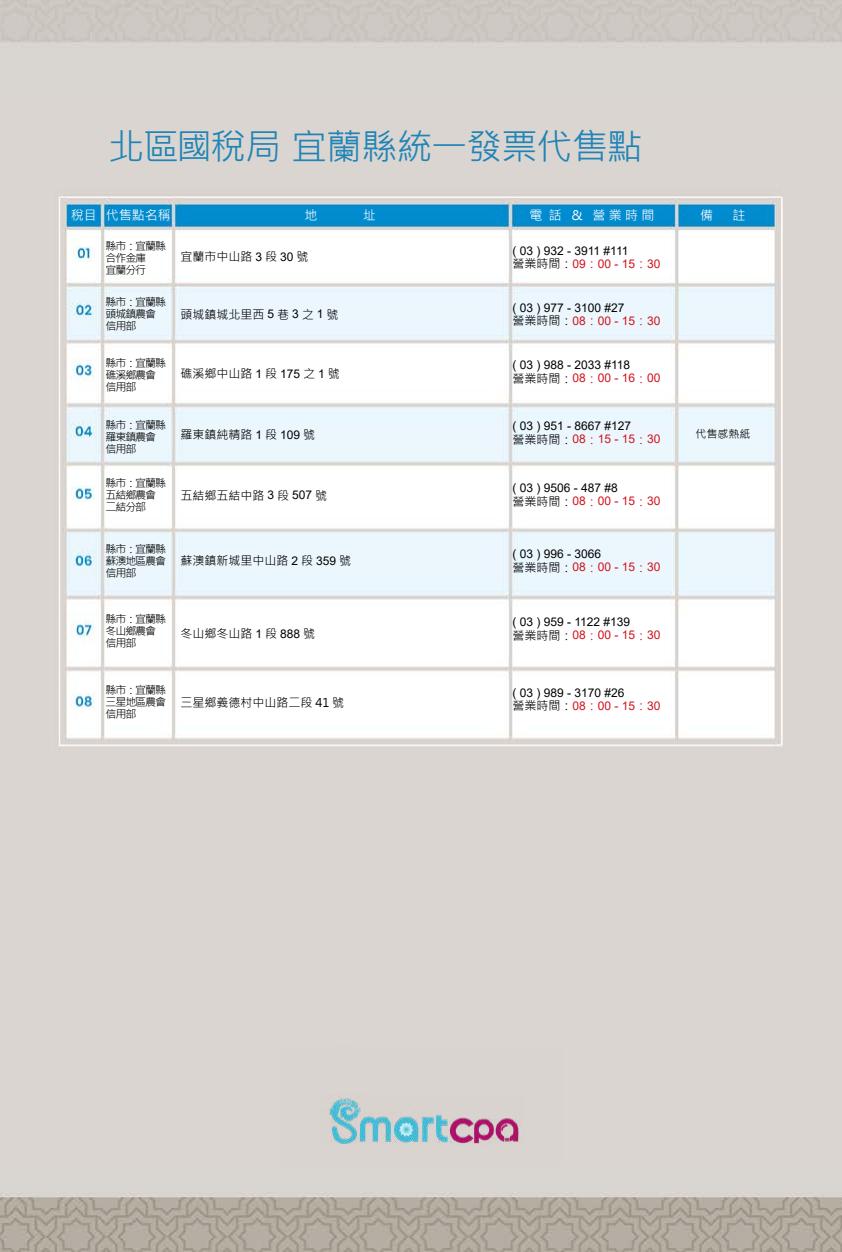
<style>
.page{position:relative;width:842px;height:1252px;background:#fff}
.page>*{position:absolute;margin:0;border:0;box-sizing:border-box;transform-origin:0 0}
.t1{font:36px "Microsoft Jheng Hei";letter-spacing:-.025em;color:#2084b6}
.t2{font:13px "Microsoft Jheng Hei";color:#fff}
.t3{font:12px/13px "Arial";color:#000}
.t4{font:12px "Microsoft Jheng Hei";color:#000}
.t5{font:11px/12px "Microsoft Jheng Hei";letter-spacing:-.1em;color:#000}
.s1{font-family:"Microsoft Jheng Hei"}
.s2{color:#d0121b}
.s3{font-family:"Microsoft Jheng Hei";color:#d0121b}
.s4{font-family:"Arial"}
</style>
<div class="page">
<img style="left:0;top:0;width:842px;height:1252px">
<img style="left:0;top:86px;width:841px;height:1080px">
<div style="left:282px;top:1046px;width:282px;height:120px;background:#d9d4d0"></div>
<img style="left:329px;top:1095px;width:190px;height:49px">
<h1 class="t1" style="left:109px;top:124px;width:536px">北區國稅局 宜蘭縣統一發票代售點</h1>
<p class="t2" style="left:71px;top:208px;width:102px">稅目 代售點名稱</p>
<p class="t2" style="left:700px;top:208px;width:14px">備</p>
<p class="t2" style="left:733px;top:208px;width:14px">註</p>
<p class="t3" style="left:512px;top:244px;width:150px">( 03 ) 932 - 3911 #111<br><span class="s1">營業時間：</span><span class="s2">09</span><span class="s3">：</span><span class="s2">00 - 15</span><span class="s3">：</span><span class="s2">30</span></p>
<p class="t2" style="left:304px;top:208px;width:14px">地</p>
<p class="t2" style="left:363px;top:208px;width:14px">址</p>
<p class="t2" style="left:529px;top:208px;width:126px">電 話 &amp; 營 業 時 間</p>
<p class="t5" style="left:106px;top:240px;width:62px">縣市：宜蘭縣合作金庫<br>宜蘭分行</p>
<p class="t5" style="left:106px;top:296px;width:62px">縣市：宜蘭縣頭城鎮農會信用部</p>
<p class="t3" style="left:512px;top:301px;width:150px">( 03 ) 977 - 3100 #27<br><span class="s1">營業時間：</span><span class="s2">08</span><span class="s3">：</span><span class="s2">00 - 15</span><span class="s3">：</span><span class="s2">30</span></p>
<p class="t3" style="left:512px;top:358px;width:150px">( 03 ) 988 - 2033 #118<br><span class="s1">營業時間：</span><span class="s2">08</span><span class="s3">：</span><span class="s2">00 - 16</span><span class="s3">：</span><span class="s2">00</span></p>
<p class="t3" style="left:512px;top:419px;width:150px">( 03 ) 951 - 8667 #127<br><span class="s1">營業時間：</span><span class="s2">08</span><span class="s3">：</span><span class="s2">15 - 15</span><span class="s3">：</span><span class="s2">30</span></p>
<p class="t3" style="left:512px;top:482px;width:150px">( 03 ) 9506 - 487 #8<br><span class="s1">營業時間：</span><span class="s2">08</span><span class="s3">：</span><span class="s2">00 - 15</span><span class="s3">：</span><span class="s2">30</span></p>
<p class="t4" style="left:180px;top:249px;width:130px">宜蘭市中山路 <span class="s4">3</span> 段 <span class="s4">30</span> 號</p>
<p class="t4" style="left:180px;top:307px;width:160px">頭城鎮城北里西 <span class="s4">5</span> 巷 <span class="s4">3</span> 之 <span class="s4">1</span> 號</p>
<p class="t5" style="left:106px;top:357px;width:62px">縣市：宜蘭縣礁溪鄉農會信用部</p>
<p class="t5" style="left:106px;top:419px;width:62px">縣市：宜蘭縣羅東鎮農會信用部</p>
<p class="t4" style="left:180px;top:366px;width:161px">礁溪鄉中山路 <span class="s4">1</span> 段 <span class="s4">175</span> 之 <span class="s4">1</span> 號</p>
<p class="t5" style="left:695px;top:428px;width:56px">代售感熱紙</p>
<p class="t4" style="left:180px;top:427px;width:136px">羅東鎮純精路 <span class="s4">1</span> 段 <span class="s4">109</span> 號</p>
<p class="t5" style="left:106px;top:477px;width:62px">縣市：宜蘭縣五結鄉農會二結分部</p>
<p class="t4" style="left:180px;top:488px;width:148px">五結鄉五結中路 <span class="s4">3</span> 段 <span class="s4">507</span> 號</p>
<p class="t5" style="left:106px;top:543px;width:62px;text-align:justify">縣市：宜蘭縣蘇澳地區農會信用部</p>
<p class="t5" style="left:106px;top:613px;width:62px">縣市：宜蘭縣冬山鄉農會信用部</p>
<p class="t5" style="left:106px;top:684px;width:62px;text-align:justify">縣市：宜蘭縣三星地區農會信用部</p>
<p class="t4" style="left:180px;top:553px;width:172px">蘇澳鎮新城里中山路 <span class="s4">2</span> 段 <span class="s4">359</span> 號</p>
<p class="t4" style="left:180px;top:626px;width:136px">冬山鄉冬山路 <span class="s4">1</span> 段 <span class="s4">888</span> 號</p>
<p class="t4" style="left:180px;top:695px;width:165px">三星鄉義德村中山路二段 41 號</p>
<p class="t3" style="left:512px;top:547px;width:150px">( 03 ) 996 - 3066<br><span class="s1">營業時間：</span><span class="s2">08</span><span class="s3">：</span><span class="s2">00 - 15</span><span class="s3">：</span><span class="s2">30</span></p>
<p class="t3" style="left:512px;top:615px;width:150px">( 03 ) 959 - 1122 #139<br><span class="s1">營業時間：</span><span class="s2">08</span><span class="s3">：</span><span class="s2">00 - 15</span><span class="s3">：</span><span class="s2">30</span></p>
<p class="t3" style="left:512px;top:686px;width:150px">( 03 ) 989 - 3170 #26<br><span class="s1">營業時間：</span><span class="s2">08</span><span class="s3">：</span><span class="s2">00 - 15</span><span class="s3">：</span><span class="s2">30</span></p>
</div>
